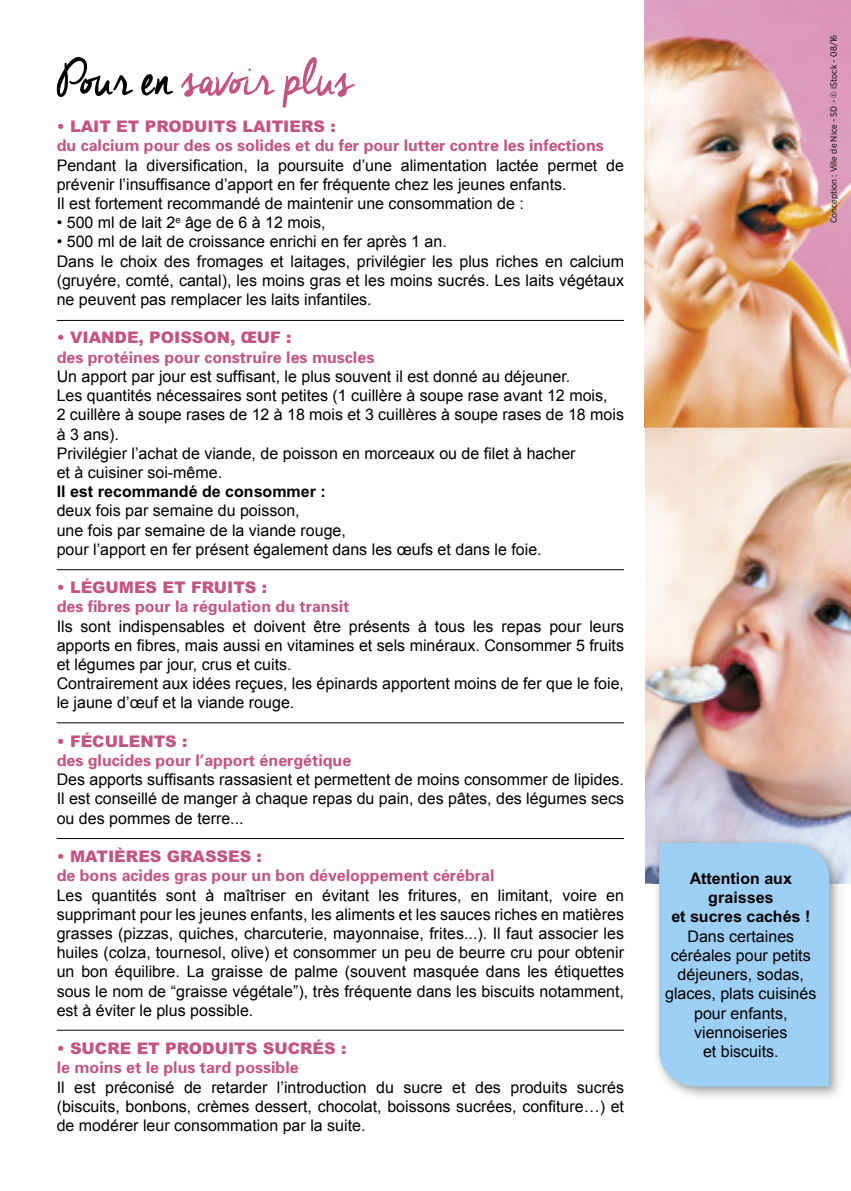
<style>
.page{position:relative;width:851px;height:1191px;background:#fff}
.page>*{position:absolute;margin:0;border:0;box-sizing:border-box;transform-origin:0 0}
.t1{font:50px "Cheddar Jack";letter-spacing:-.025em;color:#c35583}
.t2{font:16px/19.2px "Arial";color:#000}
.t3{font:700 16px "Univers";color:#c35583}
.t4{font:16px "Arial Black PL";color:#c35583}
.t5{font:16px/19.2px "Arial Bold PL";color:#000;text-align:center}
.t6{font:9px "Gotham Narrow";color:#000}
.s1{color:#000}
</style>
<div class="page">
<hr style="left:850px;top:0;width:1px;height:1191px;background:#c35583">
<hr style="left:57px;top:320px;width:567px;height:1px;background:#000">
<hr style="left:57px;top:569px;width:567px;height:1px;background:#000">
<hr style="left:57px;top:722px;width:567px;height:1px;background:#000">
<hr style="left:57px;top:838px;width:567px;height:1px;background:#000">
<hr style="left:57px;top:1030px;width:567px;height:1px;background:#000">
<img style="left:645px;top:0;width:205px;height:883px">
<img style="left:652px;top:836px;width:190px;height:261px">
<div style="left:659px;top:843px;width:170px;height:243px;background:#9ccff3"></div>
<h1 class="t1" style="left:57px;top:45px;width:297px"><span class="s1">Pour en</span> savoir plus</h1>
<p class="t4" style="left:57px;top:116px;width:280px">• LAIT ET PRODUITS LAITIERS :</p>
<p class="t3" style="left:57px;top:136px;width:548px">du calcium pour des os solides et du fer pour lutter contre les infections</p>
<p class="t2" style="left:57px;top:156px;width:568px">Pendant la diversification, la poursuite d’une alimentation lactée permet de prévenir l’insuffisance d’apport en fer fréquente chez les jeunes enfants.<br>Il est fortement recommandé de maintenir une consommation de :</p>
<p class="t2" style="left:57px;top:213px;width:270px">• 500 ml de lait 2<sup>e</sup> âge de 6 à 12 mois,</p>
<p class="t2" style="left:57px;top:232px;width:568px">• 500 ml de lait de croissance enrichi en fer après 1 an.<br>Dans le choix des fromages et laitages, privilégier les plus riches en calcium (gruyére, comté, cantal), les moins gras et les moins sucrés. Les laits végétaux ne peuvent pas remplacer les laits infantiles.</p>
<p class="t4" style="left:57px;top:328px;width:236px">• VIANDE, POISSON, ŒUF :</p>
<p class="t3" style="left:57px;top:347px;width:319px">des protéines pour construire les muscles</p>
<p class="t2" style="left:57px;top:367px;width:568px">Un apport par jour est suffisant, le plus souvent il est donné au déjeuner.<br>Les quantités nécessaires sont petites (1 cuillère à soupe rase avant 12 mois,<br>2 cuillère à soupe rases de 12 à 18 mois et 3 cuillères à soupe rases de 18 mois à 3 ans).<br>Privilégier l’achat de viande, de poisson en morceaux ou de filet à hacher<br>et à cuisiner soi-même.</p>
<p class="t5" style="left:57px;top:482px;width:270px">Il est recommandé de consommer :</p>
<p class="t2" style="left:57px;top:501px;width:486px">deux fois par semaine du poisson,<br>une fois par semaine de la viande rouge,<br>pour l’apport en fer présent également dans les œufs et dans le foie.</p>
<p class="t4" style="left:57px;top:577px;width:212px">• LÉGUMES ET FRUITS :</p>
<p class="t3" style="left:57px;top:597px;width:294px">des fibres pour la régulation du transit</p>
<p class="t2" style="left:57px;top:616px;width:568px">Ils sont indispensables et doivent être présents à tous les repas pour leurs apports en fibres, mais aussi en vitamines et sels minéraux. Consommer 5 fruits et légumes par jour, crus et cuits.<br>Contrairement aux idées reçues, les épinards apportent moins de fer que le foie, le jaune d’œuf et la viande rouge.</p>
<p class="t4" style="left:57px;top:731px;width:132px">• FÉCULENTS :</p>
<p class="t3" style="left:57px;top:750px;width:296px">des glucides pour l’apport énergétique</p>
<p class="t2" style="left:57px;top:770px;width:568px;text-align:justify">Des apports suffisants rassasient et permettent de moins consommer de lipides.<br>Il est conseillé de manger à chaque repas du pain, des pâtes, des légumes secs ou des pommes de terre...</p>
<p class="t4" style="left:57px;top:846px;width:207px">• MATIÈRES GRASSES :</p>
<p class="t3" style="left:57px;top:866px;width:439px">de bons acides gras pour un bon développement cérébral</p>
<p class="t2" style="left:57px;top:885px;width:568px;text-align:justify">Les quantités sont à maîtriser en évitant les fritures, en limitant, voire en supprimant pour les jeunes enfants, les aliments et les sauces riches en matières grasses (pizzas, quiches, charcuterie, mayonnaise, frites...). Il faut associer les huiles (colza, tournesol, olive) et consommer un peu de beurre cru pour obtenir un bon équilibre. La graisse de palme (souvent masquée dans les étiquettes sous le nom de “graisse végétale”), très fréquente dans les biscuits notamment, est à éviter le plus possible.</p>
<p class="t4" style="left:57px;top:1038px;width:291px">• SUCRE ET PRODUITS SUCRÉS :</p>
<p class="t3" style="left:57px;top:1058px;width:243px">le moins et le plus tard possible</p>
<p class="t2" style="left:57px;top:1077px;width:568px;text-align:justify">Il est préconisé de retarder l’introduction du sucre et des produits sucrés (biscuits, bonbons, crèmes dessert, chocolat, boissons sucrées, confiture…) et de modérer leur consommation par la suite.</p>
<p class="t6" style="left:827px;top:223px;width:190px;rotate:-90deg">Conception : Ville de Nice - SD - © iStock - 08/16</p>
<p class="t5" style="left:671px;top:868px;width:140px">Attention aux graisses<br>et sucres cachés !</p>
<p class="t2" style="left:665px;top:926px;width:153px;text-align:center">Dans certaines céréales pour petits déjeuners, sodas, glaces, plats cuisinés pour enfants, viennoiseries<br>et biscuits.</p>
</div>
